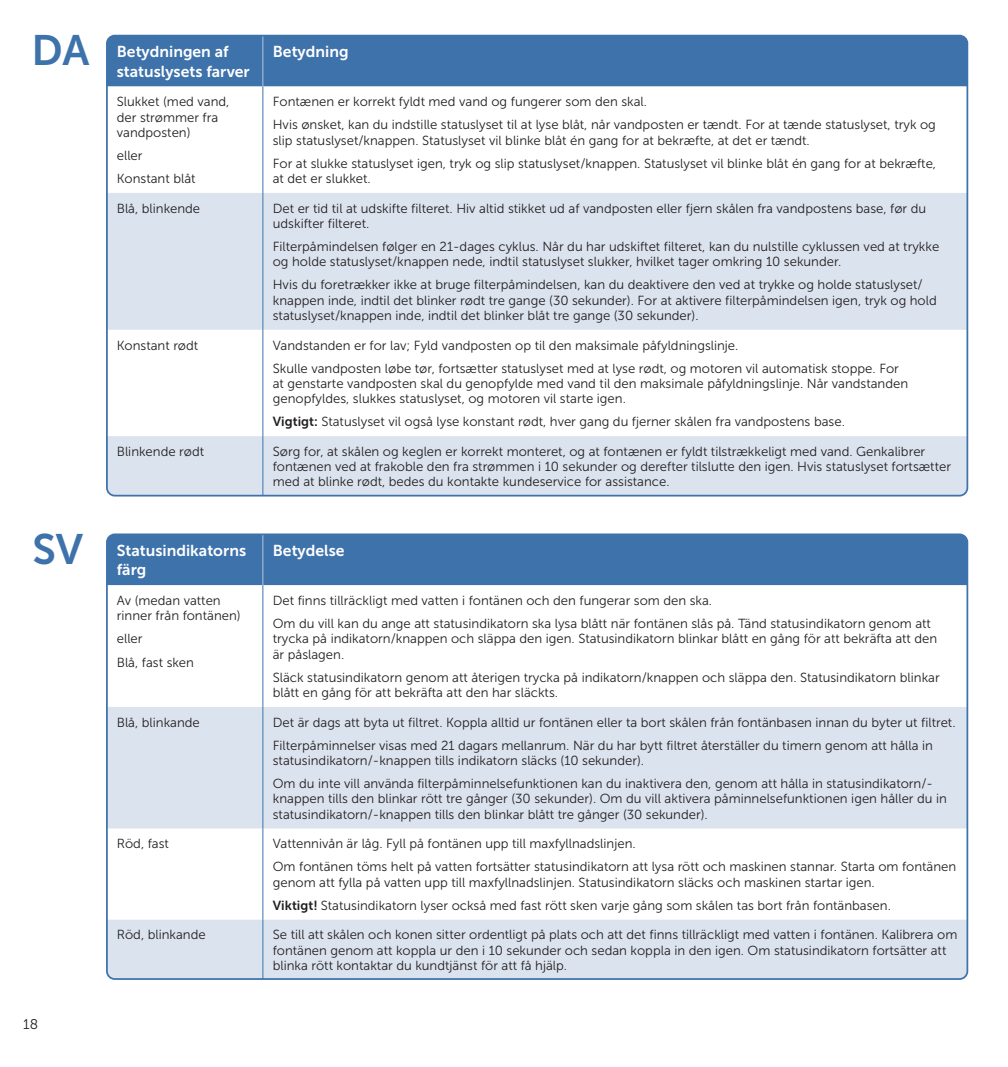
<style>
.page{position:relative;width:1008px;height:1067px;background:#fff}
.page>*{position:absolute;margin:0;border:0;box-sizing:border-box;transform-origin:0 0}
.t1{font:42.35px "Museo Sans 700";color:#3e72ab}
.t2{font:15.75px/19.2px "Museo Sans 700";color:#fff}
.t3{font:14px "Museo Sans 300";color:#231f20}
.t4{font:13.12px/15.2px "Museo Sans 300";color:#231f20}
.s1{font-family:"Museo Sans 700"}
</style>
<div class="page">
<div style="left:109px;top:36px;width:857px;height:51px;background:#3e72ab"></div>
<svg style="left:109px;top:193px;width:857px;height:302px;fill:#dbe3ee"></svg>
<hr style="left:262px;top:36px;width:1px;height:51px;background:#b4c6dd">
<hr style="left:262px;top:87px;width:1px;height:106px;background:#3e72ab">
<hr style="left:262px;top:193px;width:1px;height:137px;background:#3e72ab">
<hr style="left:262px;top:330px;width:1px;height:106px;background:#3e72ab">
<hr style="left:262px;top:436px;width:1px;height:59px;background:#3e72ab">
<div style="left:109px;top:534px;width:857px;height:51px;background:#3e72ab"></div>
<svg style="left:107px;top:707px;width:859px;height:272px;fill:#dbe3ee"></svg>
<hr style="left:262px;top:534px;width:1px;height:51px;background:#b4c6dd">
<hr style="left:262px;top:585px;width:1px;height:122px;background:#3e72ab">
<hr style="left:262px;top:707px;width:1px;height:121px;background:#3e72ab">
<hr style="left:262px;top:828px;width:1px;height:91px;background:#3e72ab">
<hr style="left:262px;top:919px;width:1px;height:60px;background:#3e72ab">
<div style="left:106px;top:533px;width:861px;height:446px;border:2px solid #3e72ab;border-radius:8px"></div>
<h1 class="t1" style="left:31px;top:27px;width:60px">DA</h1>
<h1 class="t1" style="left:32px;top:526px;width:52px">SV</h1>
<p class="t3" style="left:23px;top:1016px;width:16px">18</p>
<p class="t2" style="left:117px;top:42px;width:134px">Betydningen af statuslysets farver</p>
<p class="t2" style="left:273px;top:42px;width:77px">Betydning</p>
<p class="t4" style="left:117px;top:94px;width:114px">Slukket (med vand, der strømmer fra vandposten)</p>
<p class="t4" style="left:117px;top:144px;width:80px;line-height:23.1px">eller<br>Konstant blåt</p>
<p class="t4" style="left:273px;top:90px;width:664px;line-height:23.1px">Fontænen er korrekt fyldt med vand og fungerer som den skal.<br>Hvis ønsket, kan du indstille statuslyset til at lyse blåt, når vandposten er tændt. For at tænde statuslyset, tryk og</p>
<p class="t4" style="left:273px;top:129px;width:664px;line-height:23.1px">slip statuslyset/knappen. Statuslyset vil blinke blåt én gang for at bekræfte, at det er tændt.<br>For at slukke statuslyset igen, tryk og slip statuslyset/knappen. Statuslyset vil blinke blåt én gang for at bekræfte,</p>
<p class="t4" style="left:273px;top:171px;width:99px">at det er slukket.</p>
<p class="t4" style="left:117px;top:201px;width:85px">Blå, blinkende</p>
<p class="t4" style="left:273px;top:201px;width:654px">Det er tid til at udskifte filteret. Hiv altid stikket ud af vandposten eller fjern skålen fra vandpostens base, før du udskifter filteret.</p>
<p class="t4" style="left:273px;top:239px;width:667px">Filterpåmindelsen følger en 21-dages cyklus. Når du har udskiftet filteret, kan du nulstille cyklussen ved at trykke og holde statuslyset/knappen nede, indtil statuslyset slukker, hvilket tager omkring 10 sekunder.</p>
<p class="t4" style="left:273px;top:277px;width:665px">Hvis du foretrækker ikke at bruge filterpåmindelsen, kan du deaktivere den ved at trykke og holde statuslyset/ knappen inde, indtil det blinker rødt tre gange (30 sekunder). For at aktivere filterpåmindelsen igen, tryk og hold statuslyset/knappen inde, indtil det blinker blåt tre gange (30 sekunder).</p>
<p class="t4" style="left:117px;top:337px;width:83px">Konstant rødt</p>
<p class="t4" style="left:273px;top:333px;width:627px;line-height:23.1px">Vandstanden er for lav; Fyld vandposten op til den maksimale påfyldningslinje.<br>Skulle vandposten løbe tør, fortsætter statuslyset med at lyse rødt, og motoren vil automatisk stoppe. For</p>
<p class="t4" style="left:273px;top:376px;width:636px">at genstarte vandposten skal du genopfylde med vand til den maksimale påfyldningslinje. Når vandstanden genopfyldes, slukkes statuslyset, og motoren vil starte igen.</p>
<p class="t4" style="left:273px;top:414px;width:573px"><span class="s1">Vigtigt:</span> Statuslyset vil også lyse konstant rødt, hver gang du fjerner skålen fra vandpostens base.</p>
<p class="t4" style="left:117px;top:444px;width:89px">Blinkende rødt</p>
<p class="t4" style="left:273px;top:444px;width:679px">Sørg for, at skålen og keglen er korrekt monteret, og at fontænen er fyldt tilstrækkeligt med vand. Genkalibrer fontænen ved at frakoble den fra strømmen i 10 sekunder og derefter tilslutte den igen. Hvis statuslyset fortsætter med at blinke rødt, bedes du kontakte kundeservice for assistance.</p>
<p class="t2" style="left:117px;top:541px;width:131px">Statusindikatorns färg</p>
<p class="t2" style="left:273px;top:541px;width:73px">Betydelse</p>
<p class="t4" style="left:117px;top:593px;width:125px">Av (medan vatten rinner från fontänen)</p>
<p class="t4" style="left:117px;top:627px;width:79px;line-height:23.1px">eller<br>Blå, fast sken</p>
<p class="t4" style="left:273px;top:589px;width:659px;line-height:23.1px">Det finns tillräckligt med vatten i fontänen och den fungerar som den ska.<br>Om du vill kan du ange att statusindikatorn ska lysa blått när fontänen slås på. Tänd statusindikatorn genom att</p>
<p class="t4" style="left:273px;top:631px;width:665px">trycka på indikatorn/knappen och släppa den igen. Statusindikatorn blinkar blått en gång för att bekräfta att den är påslagen.</p>
<p class="t4" style="left:273px;top:669px;width:668px">Släck statusindikatorn genom att återigen trycka på indikatorn/knappen och släppa den. Statusindikatorn blinkar blått en gång för att bekräfta att den har släckts.</p>
<p class="t4" style="left:117px;top:714px;width:84px">Blå, blinkande</p>
<p class="t4" style="left:273px;top:710px;width:684px;line-height:23.1px">Det är dags att byta ut filtret. Koppla alltid ur fontänen eller ta bort skålen från fontänbasen innan du byter ut filtret.<br>Filterpåminnelser visas med 21 dagars mellanrum. När du har bytt filtret återställer du timern genom att hålla in</p>
<p class="t4" style="left:273px;top:749px;width:661px;line-height:23.1px">statusindikatorn/-knappen tills indikatorn släcks (10 sekunder).<br>Om du inte vill använda filterpåminnelsefunktionen kan du inaktivera den, genom att hålla in statusindikatorn/-</p>
<p class="t4" style="left:273px;top:791px;width:675px">knappen tills den blinkar rött tre gånger (30 sekunder). Om du vill aktivera påminnelsefunktionen igen håller du in statusindikatorn/-knappen tills den blinkar blått tre gånger (30 sekunder).</p>
<p class="t4" style="left:117px;top:836px;width:54px">Röd, fast</p>
<p class="t4" style="left:273px;top:832px;width:684px;line-height:23.1px">Vattennivån är låg. Fyll på fontänen upp till maxfyllnadslinjen.<br>Om fontänen töms helt på vatten fortsätter statusindikatorn att lysa rött och maskinen stannar. Starta om fontänen</p>
<p class="t4" style="left:273px;top:870px;width:619px;line-height:23.1px">genom att fylla på vatten upp till maxfyllnadslinjen. Statusindikatorn släcks och maskinen startar igen.<br><span class="s1">Viktigt!</span> Statusindikatorn lyser också med fast rött sken varje gång som skålen tas bort från fontänbasen.</p>
<p class="t4" style="left:117px;top:927px;width:90px">Röd, blinkande</p>
<p class="t4" style="left:273px;top:927px;width:685px">Se till att skålen och konen sitter ordentligt på plats och att det finns tillräckligt med vatten i fontänen. Kalibrera om fontänen genom att koppla ur den i 10 sekunder och sedan koppla in den igen. Om statusindikatorn fortsätter att blinka rött kontaktar du kundtjänst för att få hjälp.</p>
</div>
